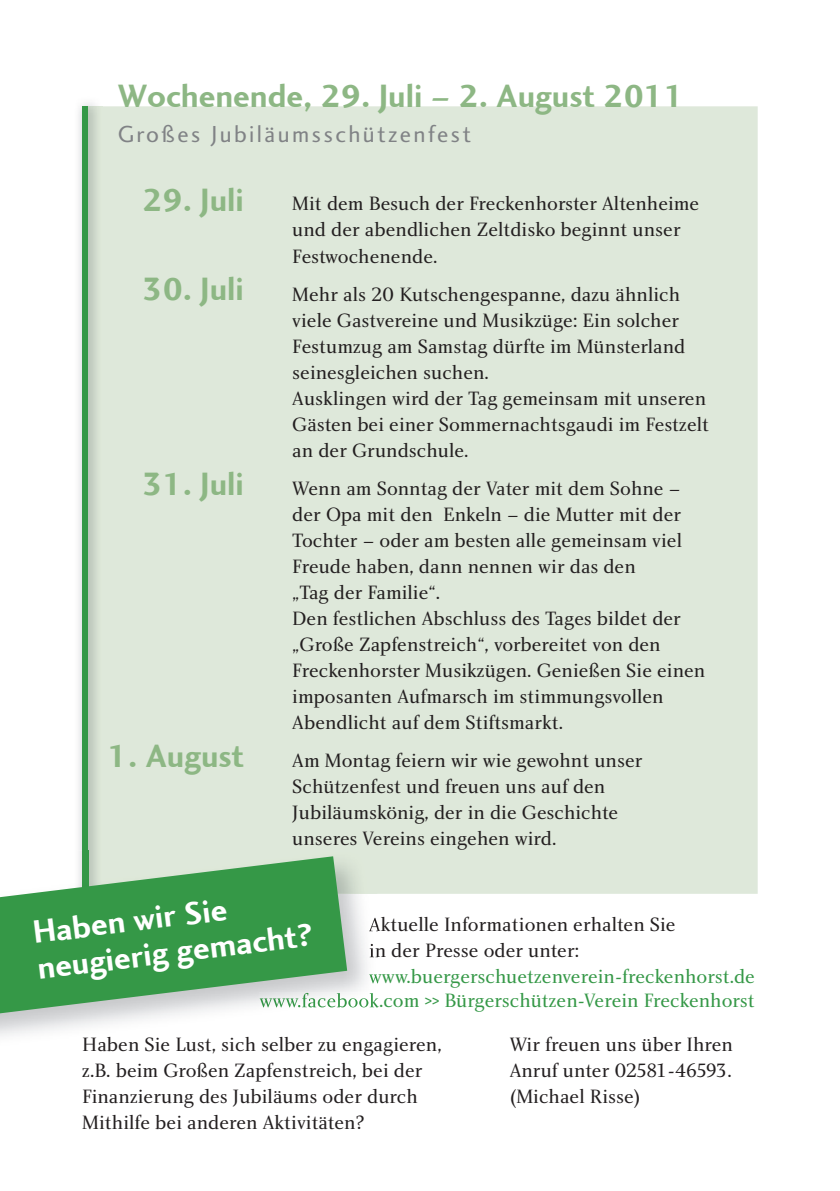
<style>
.page{position:relative;width:840px;height:1191px;background:#fff}
.page>*{position:absolute;margin:0;border:0;box-sizing:border-box;transform-origin:0 0}
.t1{font:33.2px "Charlotte Sans Bold Let Plain";color:#8db784}
.t2{font:33.2px/36px "Charlotte Sans Bold Let Plain";color:#fff}
.t3{font:24px "Charlotte Sans Book Plain";letter-spacing:.1em;color:#808285}
.t4{font:20px/26px "Charlotte Book Plain";color:#231f20}
.t5{font:20px/24px "Charlotte Book Plain";color:#359847;text-align:right}
</style>
<div class="page">
<div style="left:102px;top:106px;width:655px;height:788px;background:#dee8da"></div>
<div style="left:82px;top:106px;width:6px;height:799px;background:#359847"></div>
<img style="left:88px;top:850px;width:289px;height:63px">
<img style="left:369px;top:917px;width:8px;height:14px">
<img style="left:369px;top:943px;width:8px;height:14px">
<img style="left:369px;top:969px;width:8px;height:16px">
<img style="left:347px;top:993px;width:30px;height:15px">
<svg style="left:0;top:856px;width:347px;height:163px;background:#68af75"></svg>
<h1 class="t1" style="left:118px;top:77px;width:567px">Wochenende, 29. Juli – 2. August 2011</h1>
<p class="t3" style="left:118px;top:120px;width:354px">Großes Jubiläumsschützenfest</p>
<h1 class="t1" style="left:142px;top:181px;width:103px">29. Juli</h1>
<h1 class="t1" style="left:142px;top:270px;width:103px">30. Juli</h1>
<h1 class="t1" style="left:142px;top:465px;width:103px">31. Juli</h1>
<h1 class="t1" style="left:108px;top:736px;width:138px">1. August</h1>
<p class="t4" style="left:292px;top:191px;width:408px">Mit dem Besuch der Freckenhorster Altenheime und der abendlichen Zeltdisko beginnt unser<br>Festwochenende.</p>
<p class="t4" style="left:292px;top:281px;width:418px">Mehr als 20 Kutschengespanne, dazu ähnlich viele Gastvereine und Musikzüge: Ein solcher Festumzug am Samstag dürfte im Münsterland seinesgleichen suchen.<br>Ausklingen wird der Tag gemeinsam mit unseren Gästen bei einer Sommernachtsgaudi im Festzelt an der Grundschule.</p>
<p class="t4" style="left:292px;top:475px;width:414px">Wenn am Sonntag der Vater mit dem Sohne – der Opa mit den Enkeln – die Mutter mit der Tochter – oder am besten alle gemeinsam viel Freude haben, dann nennen wir das den<br>„Tag der Familie“.<br>Den festlichen Abschluss des Tages bildet der „Große Zapfenstreich“, vorbereitet von den Freckenhorster Musikzügen. Genießen Sie einen imposanten Aufmarsch im stimmungsvollen Abendlicht auf dem Stiftsmarkt.</p>
<p class="t4" style="left:292px;top:747px;width:351px">Am Montag feiern wir wie gewohnt unser Schützenfest und freuen uns auf den Jubiläumskönig, der in die Geschichte unseres Vereins eingehen wird.</p>
<h1 class="t2" style="left:31px;top:914px;width:278px;rotate:-7deg">Haben wir Sie neugierig gemacht?</h1>
<p class="t4" style="left:369px;top:911px;width:308px">Aktuelle Informationen erhalten Sie in der Presse oder unter:</p>
<p class="t5" style="left:259px;top:964px;width:496px">www.buergerschuetzenverein-freckenhorst.de www.facebook.com &gt;&gt; Bürgerschützen-Verein Freckenhorst</p>
<p class="t4" style="left:82px;top:1030px;width:361px">Haben Sie Lust, sich selber zu engagieren, z.B. beim Großen Zapfenstreich, bei der Finanzierung des Jubiläums oder durch Mithilfe bei anderen Aktivitäten?</p>
<p class="t4" style="left:509px;top:1030px;width:225px;text-align:justify">Wir freuen uns über Ihren Anruf unter 02581-46593. (Michael Risse)</p>
</div>
